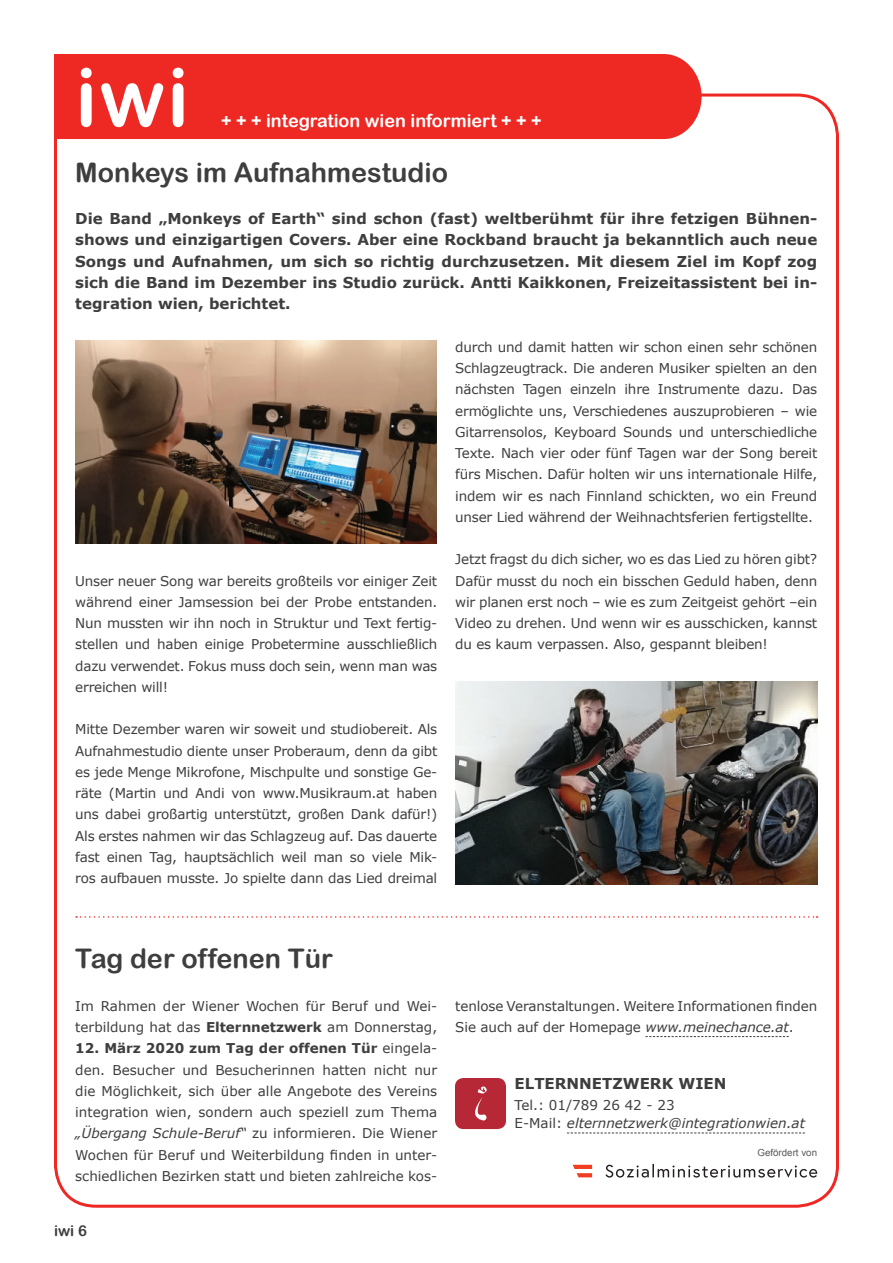
<style>
.page{position:relative;width:893px;height:1263px;background:#fff}
.page>*{position:absolute;margin:0;border:0;box-sizing:border-box;transform-origin:0 0}
.t1{font:81px "Arial Rounded MT Bold";color:#fff}
.t2{font:27px "Arial Rounded MT Bold";color:#3e3e3f}
.t3{font:18px "Arial Rounded MT Bold";color:#fff}
.t4{font:700 15px/21.3px "Verdana";color:#3e3e3f;text-align:justify}
.t5{font:15px "Arial Rounded MT Bold";color:#3e3e3f}
.t6{font:13.5px/21.3px "Verdana";letter-spacing:-.015em;color:#3e3e3f;text-align:justify}
.t7{font:italic 13.5px/18px "Verdana";color:#3e3e3f}
.t8{font:9.75px "Arial";color:#57585a}
.s1{font-weight:700}
.s2{font-style:italic}
.s3{font-style:normal}
</style>
<div class="page">
<div style="left:54px;top:54px;width:648px;height:85px;background:#ee2823"></div>
<img style="left:75px;top:340px;width:362px;height:204px">
<img style="left:456px;top:681px;width:361px;height:203px">
<svg style="left:76px;top:916px;width:741px;height:2px"></svg>
<svg style="left:645px;top:1036px;width:144px;height:1px"></svg>
<div style="left:455px;top:1078px;width:51px;height:51px;background:#b72837;border-radius:9px"></div>
<svg style="left:475px;top:1086px;width:12px;height:34px"></svg>
<svg style="left:567px;top:1132px;width:238px;height:1px"></svg>
<svg style="left:605px;top:1164px;width:212px;height:14px"></svg>
<svg style="left:573px;top:1165px;width:19px;height:12px"></svg>
<h1 class="t1" style="left:75px;top:50px;width:115px">iwi</h1>
<h3 class="t3" style="left:221px;top:110px;width:322px">+ + + integration wien informiert + + +</h3>
<h2 class="t2" style="left:75px;top:156px;width:374px">Monkeys im Aufnahmestudio</h2>
<p class="t4" style="left:75px;top:208px;width:743px">Die Band „Monkeys of Earth“ sind schon (fast) weltberühmt für ihre fetzigen Bühnen&shy;shows und einzigartigen Covers. Aber eine Rockband braucht ja bekanntlich auch neue Songs und Aufnahmen, um sich so richtig durchzusetzen. Mit diesem Ziel im Kopf zog sich die Band im Dezember ins Studio zurück. Antti Kaikkonen, Freizeitassistent bei in&shy;tegration wien, berichtet.</p>
<p class="t6" style="left:75px;top:570px;width:364px">Unser neuer Song war bereits großteils vor einiger Zeit während einer Jamsession bei der Probe entstanden.<br>Nun mussten wir ihn noch in Struktur und Text fertig&shy;stellen und haben einige Probetermine ausschließlich dazu verwendet. Fokus muss doch sein, wenn man was erreichen will!</p>
<p class="t6" style="left:75px;top:719px;width:364px">Mitte Dezember waren wir soweit und studiobereit. Als Aufnahmestudio diente unser Proberaum, denn da gibt es jede Menge Mikrofone, Mischpulte und sonstige Ge&shy;räte (Martin und Andi von www.Musikraum.at haben uns dabei großartig unterstützt, großen Dank dafür!)<br>Als erstes nahmen wir das Schlagzeug auf. Das dauerte fast einen Tag, hauptsächlich weil man so viele Mik&shy;ros aufbauen musste. Jo spielte dann das Lied dreimal</p>
<p class="t6" style="left:455px;top:336px;width:364px">durch und damit hatten wir schon einen sehr schönen Schlagzeugtrack. Die anderen Musiker spielten an den nächsten Tagen einzeln ihre Instrumente dazu. Das ermöglichte uns, Verschiedenes auszuprobieren – wie Gitarrensolos, Keyboard Sounds und unterschiedliche Texte. Nach vier oder fünf Tagen war der Song bereit fürs Mischen. Dafür holten wir uns internationale Hilfe, indem wir es nach Finnland schickten, wo ein Freund unser Lied während der Weihnachtsferien fertigstellte.</p>
<p class="t6" style="left:455px;top:549px;width:364px">Jetzt fragst du dich sicher, wo es das Lied zu hören gibt?<br>Dafür musst du noch ein bisschen Geduld haben, denn wir planen erst noch – wie es zum Zeitgeist gehört –ein Video zu drehen. Und wenn wir es ausschicken, kannst du es kaum verpassen. Also, gespannt bleiben!</p>
<h2 class="t2" style="left:75px;top:943px;width:259px">Tag der offenen Tür</h2>
<p class="t6" style="left:75px;top:995px;width:364px">Im Rahmen der Wiener Wochen für Beruf und Wei&shy;terbildung hat das <span class="s1">Elternnetzwerk</span> am Donnerstag,</p>
<p class="t6" style="left:75px;top:1038px;width:363px"><span class="s1">12. März 2020 zum Tag der offenen Tür</span> eingela&shy;den. Besucher und Besucherinnen hatten nicht nur die Möglichkeit, sich über alle Angebote des Vereins integration wien, sondern auch speziell zum Thema <span class="s2">„Übergang Schule-Beruf“</span> zu informieren. Die Wiener Wochen für Beruf und Weiterbildung finden in unter&shy;schiedlichen Bezirken statt und bieten zahlreiche kos-</p>
<p class="t5" style="left:54px;top:1222px;width:34px">iwi 6</p>
<p class="t6" style="left:455px;top:995px;width:364px">tenlose Veranstaltungen. Weitere Informationen finden<br>Sie auch auf der Homepage <span class="s2">www.meinechance.at</span>.</p>
<p class="t4" style="left:514px;top:1073px;width:213px">ELTERNNETZWERK WIEN</p>
<p class="t7" style="left:514px;top:1097px;width:292px"><span class="s3">Tel.: 01/789 26 42 - 23<br>E-Mail:</span> elternnetzwerk@integrationwien.at</p>
<p class="t8" style="left:757px;top:1146px;width:61px">Gefördert von</p>
</div>
